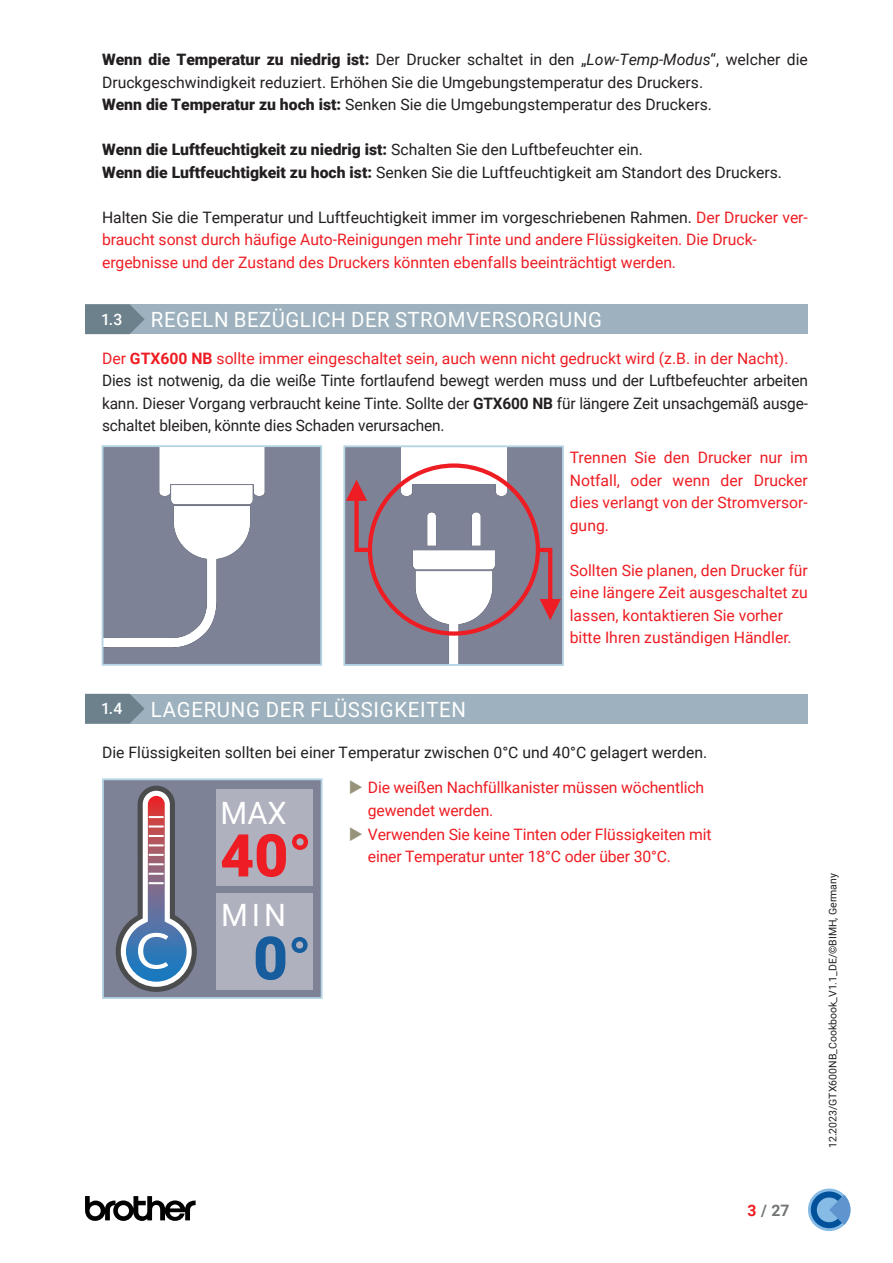
<style>
.page{position:relative;width:893px;height:1263px;background:#fff}
.page>*{position:absolute;margin:0;border:0;box-sizing:border-box;transform-origin:0 0}
.t1{font:900 60px "Roboto";color:#175d9e}
.t2{font:900 59.1px "Roboto";color:#ee1d23}
.t3{font:30.75px "Roboto";letter-spacing:.06em;color:#fff}
.Subheadline{font:21px "Roboto";letter-spacing:.025em;color:#fff}
.Bodytext_TIP{font:15.75px/22.5px "Roboto";letter-spacing:-.005em;color:#ee1d23;text-align:justify}
.Bodytext_TIP-2{font:15.75px/22.5px "Roboto";color:#231f20;text-align:justify}
.Bodytext_TIP-3{font:900 15.75px "Roboto";color:#231f20}
.Subheadline-2{font:500 15.75px "Roboto";color:#fff}
.t4{font:700 15.75px "Roboto";color:#717576}
.t5{font:10.5px "Roboto";color:#231f20}
.s1{font-weight:900}
.s2{font-style:italic}
.s3{font-weight:400}
.s4{color:#231f20}
.s5{font-weight:700}
.s6{font-size:59.1px}
.s7{color:#96937a}
.s8{color:#ee1d23}
</style>
<div class="page">
<svg style="left:85px;top:1196px;width:111px;height:25px"></svg>
<svg style="left:808px;top:1188px;width:42px;height:43px"></svg>
<img style="left:105px;top:448px;width:214px;height:215px">
<div style="left:102px;top:445px;width:220px;height:221px;border:2px solid #b4d4e4"></div>
<div style="left:344px;top:446px;width:219px;height:219px;background:#7e8296"></div>
<img style="left:401px;top:448px;width:105px;height:215px">
<div style="left:343px;top:445px;width:221px;height:221px;border:2px solid #b4d4e4"></div>
<svg style="left:346px;top:480px;width:29px;height:74px"></svg>
<svg style="left:532px;top:546px;width:29px;height:74px"></svg>
<div style="left:102px;top:778px;width:221px;height:221px;background:#7e8296;border:2px solid #b4d4e4"></div>
<svg style="left:116px;top:786px;width:81px;height:206px"></svg>
<div style="left:216px;top:789px;width:97px;height:97px;background:#afb2be"></div>
<div style="left:216px;top:893px;width:97px;height:97px;background:#afb2be"></div>
<div style="left:85px;top:304px;width:723px;height:30px;background:#9db2be"></div>
<svg style="left:85px;top:304px;width:60px;height:30px;background:#728793"></svg>
<div style="left:85px;top:694px;width:723px;height:29px;background:#9db2be"></div>
<svg style="left:85px;top:694px;width:60px;height:29px;background:#728792"></svg>
<p class="Bodytext_TIP-2" style="left:102px;top:48px;width:707px"><span class="s1">Wenn die Temperatur zu niedrig ist:</span> Der Drucker schaltet in den „<span class="s2">Low-Temp-Modus</span>“, welcher die<br>Druckgeschwindigkeit reduziert. Erhöhen Sie die Umgebungstemperatur des Druckers.</p>
<p class="Bodytext_TIP-2" style="left:102px;top:93px;width:611px"><span class="s1">Wenn die Temperatur zu hoch ist:</span> Senken Sie die Umgebungstemperatur des Druckers.</p>
<p class="Bodytext_TIP-3" style="left:102px;top:139px;width:542px">Wenn die Luftfeuchtigkeit zu niedrig ist: <span class="s3">Schalten Sie den Luftbefeuchter ein.</span></p>
<p class="Bodytext_TIP-2" style="left:102px;top:160px;width:681px"><span class="s1">Wenn die Luftfeuchtigkeit zu hoch ist:</span> Senken Sie die Luftfeuchtigkeit am Standort des Druckers.</p>
<p class="Bodytext_TIP" style="left:102px;top:205px;width:707px"><span class="s4">Halten Sie die Temperatur und Luftfeuchtigkeit immer im vorgeschriebenen Rahmen.</span> Der Drucker ver&shy;braucht sonst durch häufige Auto-Reinigungen mehr Tinte und andere Flüssigkeiten. Die Druck-</p>
<p class="Bodytext_TIP" style="left:102px;top:250px;width:575px">ergebnisse und der Zustand des Druckers könnten ebenfalls beeinträchtigt werden.</p>
<p class="Subheadline-2" style="left:101px;top:308px;width:23px">1.3</p>
<p class="Subheadline" style="left:151px;top:305px;width:452px">REGELN BEZÜGLICH DER STROMVERSORGUNG</p>
<p class="Bodytext_TIP" style="left:102px;top:346px;width:688px">Der <span class="s5">GTX600 NB</span> sollte immer eingeschaltet sein, auch wenn nicht gedruckt wird (z.B. in der Nacht).</p>
<p class="Bodytext_TIP-2" style="left:102px;top:369px;width:707px">Dies ist notwenig, da die weiße Tinte fortlaufend bewegt werden muss und der Luftbefeuchter arbeiten kann. Dieser Vorgang verbraucht keine Tinte. Sollte der <span class="s5">GTX600 NB</span> für längere Zeit unsachgemäß ausge&shy;schaltet bleiben, könnte dies Schaden verursachen.</p>
<p class="Bodytext_TIP" style="left:570px;top:446px;width:240px">Trennen Sie den Drucker nur im Notfall, oder wenn der Drucker dies verlangt von der Stromversor&shy;gung.</p>
<p class="Bodytext_TIP" style="left:570px;top:558px;width:240px">Sollten Sie planen, den Drucker für eine längere Zeit ausgeschaltet zu lassen, kontaktieren Sie vorher</p>
<p class="Bodytext_TIP" style="left:570px;top:626px;width:223px">bitte Ihren zuständigen Händler.</p>
<p class="Subheadline-2" style="left:101px;top:697px;width:23px">1.4</p>
<p class="Subheadline" style="left:151px;top:694px;width:317px">LAGERUNG DER FLÜSSIGKEITEN</p>
<p class="Bodytext_TIP-2" style="left:102px;top:740px;width:607px">Die Flüssigkeiten sollten bei einer Temperatur zwischen 0°C und 40°C gelagert werden.</p>
<p class="t3" style="left:221px;top:791px;width:68px">MAX</p>
<p class="t2" style="left:220px;top:814px;width:93px">40°</p>
<p class="t3" style="left:221px;top:893px;width:66px">MIN</p>
<p class="t1" style="left:253px;top:916px;width:60px">0<span class="s6">°</span></p>
<p class="Bodytext_TIP" style="left:349px;top:776px;width:357px"><span class="s7">◆</span> Die weißen Nachfüllkanister müssen wöchentlich</p>
<p class="Bodytext_TIP" style="left:368px;top:798px;width:127px">gewendet werden.</p>
<p class="Bodytext_TIP" style="left:368px;top:822px;width:345px;text-indent:-19px"><span class="s7">◆</span> Verwenden Sie keine Tinten oder Flüssigkeiten mit einer Temperatur unter 18°C oder über 30°C.</p>
<p class="t5" style="left:825px;top:1148px;width:277px;rotate:-90deg">12.2023/GTX600NB_Cookbook_V1.1_DE/©BIMH, Germany</p>
<p class="t4" style="left:747px;top:1199px;width:44px"><span class="s8">3</span> / 27</p>
</div>
